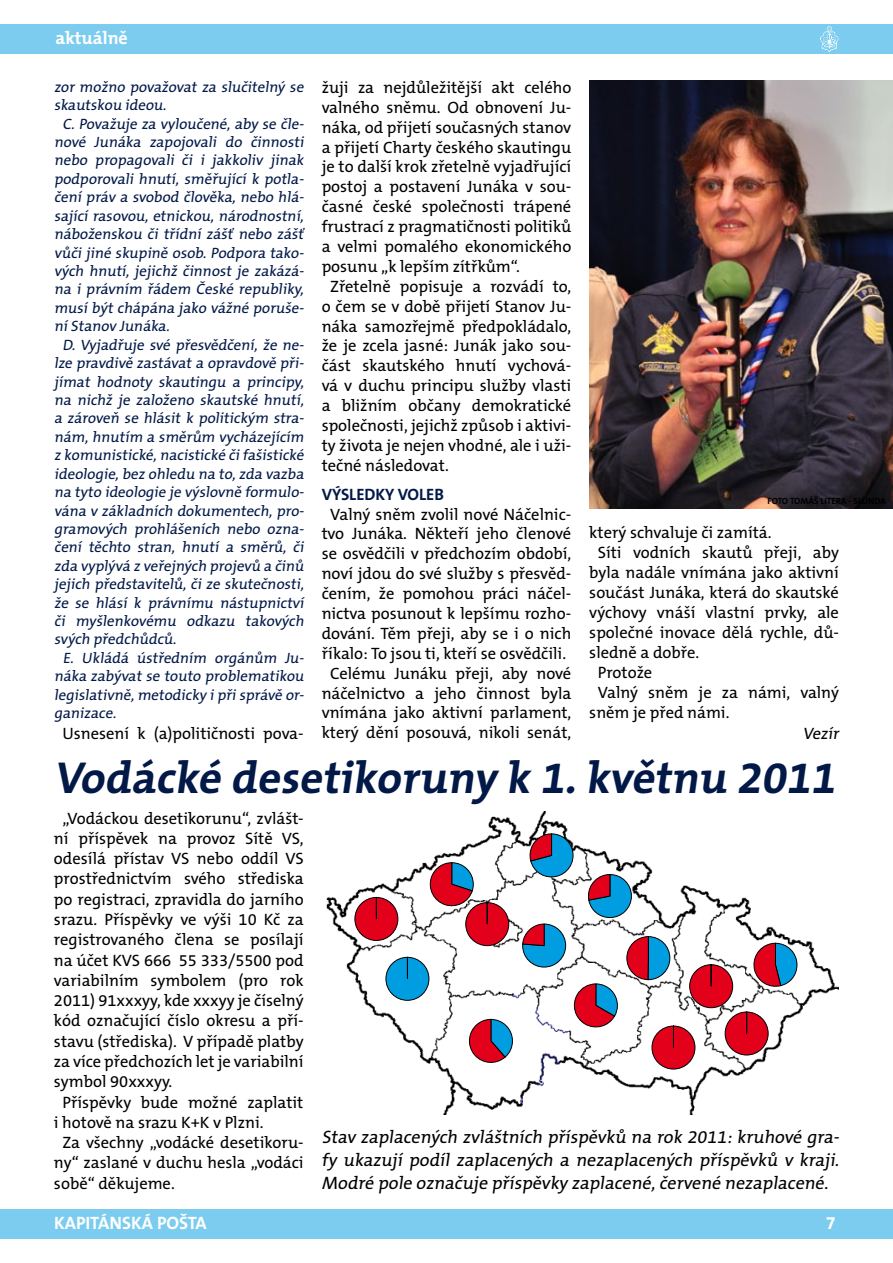
<style>
.page{position:relative;width:893px;height:1263px;background:#fff}
.page>*{position:absolute;margin:0;border:0;box-sizing:border-box;transform-origin:0 0}
.t1{font:700 45px "The Mix CE B7";color:#021948}
.t2{font:18px/22.8px "The Mix CE B5 Plain";color:#000;text-align:justify}
.t3{font:700 18px "The Mix CE B7";color:#fff}
.t4{font:16.5px/20px "The Mix CE B5 Plain";color:#000;text-align:center}
.t5{font:700 16.5px "The Mix CE B7";color:#021948}
.t6{font:15px "The Mix CE B5 Plain";color:#021948}
.t7{font:700 9px "The Mix CE B7";color:#000}
</style>
<div class="page">
<div style="left:0;top:1209px;width:893px;height:30px;background:#7bccee"></div>
<div style="left:0;top:24px;width:893px;height:30px;background:#7bccee"></div>
<svg style="left:820px;top:26px;width:19px;height:26px"></svg>
<img style="left:326px;top:811px;width:513px;height:303px">
<div style="left:652px;top:1026px;width:43px;height:43px;background:#e2001a;border-radius:21px"></div>
<div style="left:652px;top:1026px;width:43px;height:43px;border:1px solid #000;border-radius:21px"></div>
<div style="left:725px;top:1012px;width:43px;height:43px;background:#e2001a;border-radius:21px"></div>
<div style="left:725px;top:1012px;width:43px;height:43px;border:1px solid #000;border-radius:21px"></div>
<div style="left:690px;top:965px;width:43px;height:43px;background:#e2001a;border-radius:21px"></div>
<div style="left:689px;top:964px;width:44px;height:44px;border:1px solid #000;border-radius:21px"></div>
<div style="left:466px;top:903px;width:43px;height:43px;background:#e2001a;border-radius:21px"></div>
<div style="left:466px;top:902px;width:43px;height:44px;border:1px solid #000;border-radius:21px"></div>
<div style="left:355px;top:897px;width:43px;height:43px;background:#e2001a;border-radius:21px"></div>
<div style="left:355px;top:897px;width:43px;height:44px;border:1px solid #000;border-radius:21px"></div>
<div style="left:386px;top:957px;width:43px;height:43px;background:#009ee0;border-radius:21px"></div>
<div style="left:386px;top:957px;width:43px;height:43px;border:1px solid #000;border-radius:21px"></div>
<svg style="left:751px;top:943px;width:46px;height:45px"></svg>
<svg style="left:626px;top:936px;width:44px;height:44px"></svg>
<svg style="left:587px;top:874px;width:45px;height:44px"></svg>
<svg style="left:571px;top:983px;width:47px;height:47px"></svg>
<svg style="left:466px;top:1019px;width:47px;height:46px"></svg>
<svg style="left:428px;top:862px;width:46px;height:46px"></svg>
<svg style="left:528px;top:833px;width:45px;height:44px;background:#5b7ca1"></svg>
<div style="left:523px;top:924px;width:43px;height:43px;background:#009ee0;border-radius:21px"></div>
<div style="left:522px;top:924px;width:44px;height:43px;border:1px solid #000;border-radius:21px"></div>
<svg style="left:522px;top:924px;width:23px;height:22px"></svg>
<img style="left:589px;top:81px;width:304px;height:428px">
<p class="t3" style="left:55px;top:28px;width:74px">aktuálně</p>
<p class="t6" style="left:54px;top:79px;width:254px">zor možno považovat za slučitelný se</p>
<p class="t6" style="left:54px;top:97px;width:116px">skautskou ideou.</p>
<p class="t6" style="left:63px;top:115px;width:245px">C. Považuj e za vyloučené, aby se čle-</p>
<p class="t6" style="left:54px;top:134px;width:254px">nové Junáka zapoj ovali do činnosti</p>
<p class="t6" style="left:54px;top:152px;width:254px">nebo propagovali či i j akkoliv jinak</p>
<p class="t6" style="left:54px;top:171px;width:254px">podporovali hnutí, směřující k potla-</p>
<p class="t6" style="left:54px;top:189px;width:254px">čení práv a svobod člověka, nebo hlá-</p>
<p class="t6" style="left:54px;top:207px;width:254px">sající rasovou, etnickou, národnostní,</p>
<p class="t6" style="left:54px;top:226px;width:251px">náboženskou či třídní zášť nebo zášť</p>
<p class="t6" style="left:54px;top:244px;width:254px">vůči jiné skupině osob. Podpora tako-</p>
<p class="t6" style="left:54px;top:263px;width:254px">vých hnutí, jejichž činnost je zakázá-</p>
<p class="t6" style="left:54px;top:281px;width:254px">na i právním řádem České republiky,</p>
<p class="t6" style="left:54px;top:300px;width:254px">musí být chápána jako vážné poruše-</p>
<p class="t6" style="left:54px;top:318px;width:119px">níStanov Junáka.</p>
<p class="t6" style="left:63px;top:336px;width:245px">D. Vyj adřuj e své přesvědčení, že ne-</p>
<p class="t6" style="left:54px;top:355px;width:254px">lze pravdivě zastávat a opravdově při-</p>
<p class="t6" style="left:54px;top:373px;width:254px">jímat hodnoty skautingu a principy,</p>
<p class="t6" style="left:54px;top:392px;width:254px">na nichž je založeno skautské hnutí,</p>
<p class="t6" style="left:54px;top:410px;width:254px">a zároveň se hlásit k politickým stra-</p>
<p class="t6" style="left:54px;top:429px;width:254px">nám, hnutím a směrům vycházejícím</p>
<p class="t6" style="left:54px;top:447px;width:254px">z komunistické,nacistické čifašistické</p>
<p class="t6" style="left:54px;top:465px;width:254px">ideologie,bez ohledu na to,zda vazba</p>
<p class="t6" style="left:54px;top:484px;width:254px">na tyto ideologie je výslovně formulo-</p>
<p class="t6" style="left:54px;top:502px;width:254px">vána v základních dokumentech, pro-</p>
<p class="t6" style="left:54px;top:521px;width:254px">gramových prohlášeních nebo ozna-</p>
<p class="t6" style="left:54px;top:539px;width:254px">čení těchto stran, hnutí a směrů, či</p>
<p class="t6" style="left:54px;top:557px;width:254px">zda vyplývá z veřej ných proj evů a činů</p>
<p class="t6" style="left:54px;top:576px;width:254px">j ejich představitelů, či ze skutečnosti,</p>
<p class="t6" style="left:54px;top:594px;width:254px">že se hlásí k právnímu nástupnictví</p>
<p class="t6" style="left:54px;top:613px;width:254px">či myšlenkovému odkazu takových</p>
<p class="t6" style="left:54px;top:631px;width:126px">svých předchůdců.</p>
<p class="t6" style="left:63px;top:650px;width:245px">E. Ukládá ústředním orgánům Ju-</p>
<p class="t6" style="left:54px;top:668px;width:254px">náka zabývat se touto problematikou</p>
<p class="t6" style="left:54px;top:686px;width:254px">legislativně,metodicky ipřisprávě or-</p>
<p class="t6" style="left:54px;top:705px;width:66px">ganizace.</p>
<p class="t4" style="left:63px;top:724px;width:243px">Usnesení k (a)političnosti pova-</p>
<p class="t4" style="left:322px;top:78px;width:251px">žuji za nejdůležitější akt celého</p>
<p class="t4" style="left:322px;top:98px;width:251px">valného sněmu. Od obnovení Ju-</p>
<p class="t4" style="left:322px;top:118px;width:251px">náka, od přijetí současných stanov</p>
<p class="t4" style="left:322px;top:138px;width:251px">a přijetí Charty českého skautingu</p>
<p class="t4" style="left:322px;top:158px;width:251px">je to další krok zřetelně vyjadřující</p>
<p class="t4" style="left:322px;top:178px;width:251px">postoj a postavení Junáka v sou-</p>
<p class="t4" style="left:322px;top:198px;width:251px">časné české společnosti trápené</p>
<p class="t4" style="left:322px;top:217px;width:251px">frustrací z pragmatičnosti politiků</p>
<p class="t4" style="left:322px;top:237px;width:251px">a velmi pomalého ekonomického</p>
<p class="t4" style="left:322px;top:257px;width:200px">posunu „k lepším zítřkům“.</p>
<p class="t4" style="left:330px;top:277px;width:243px">Zřetelně popisuje a rozvádí to,</p>
<p class="t4" style="left:322px;top:297px;width:251px">o čem se v době přijetí Stanov Ju-</p>
<p class="t4" style="left:322px;top:317px;width:251px">náka samozřejmě předpokládalo,</p>
<p class="t4" style="left:322px;top:337px;width:251px">že je zcela jasné: Junák jako sou-</p>
<p class="t4" style="left:322px;top:357px;width:251px">část skautského hnutí vychová-</p>
<p class="t4" style="left:322px;top:377px;width:251px">vá v duchu principu služby vlasti</p>
<p class="t4" style="left:322px;top:396px;width:251px">a bližním občany demokratické</p>
<p class="t4" style="left:322px;top:416px;width:251px">společnosti, jejichž způsob i aktivi-</p>
<p class="t4" style="left:322px;top:436px;width:251px">ty života je nejen vhodné, ale i uži-</p>
<p class="t4" style="left:322px;top:456px;width:129px">tečné následovat.</p>
<p class="t5" style="left:322px;top:485px;width:30px">Výsledky</p>
<p class="t5" style="left:398px;top:485px;width:11px">voleb</p>
<p class="t4" style="left:322px;top:505px;width:251px">Valný sněm zvolil nové Náčelnic&shy;tvo Junáka. Někteří jeho členové se osvědčili v předchozím období, noví jdou do své služby s přesvěd&shy;čením, že pomohou práci náčel&shy;nictva posunout k lepšímu rozho&shy;dování. Těm přeji, aby se i o nich říkalo: To jsou ti, kteří se osvědčili.<br>Celému Junáku přeji, aby nové náčelnictvo a jeho činnost byla vnímána jako aktivní parlament, který dění posouvá, nikoli senát,</p>
<p class="t7" style="left:767px;top:495px;width:120px">FOTO TOMÁŠ LITERA - SLUNDA</p>
<p class="t4" style="left:589px;top:523px;width:184px">který schvaluje či zamítá.</p>
<p class="t4" style="left:598px;top:543px;width:243px">Síti vodních skautů přeji, aby</p>
<p class="t4" style="left:589px;top:563px;width:251px">byla nadále vnímána jako aktivní</p>
<p class="t4" style="left:589px;top:583px;width:251px">součást Junáka, která do skautské</p>
<p class="t4" style="left:589px;top:603px;width:251px">výchovy vnáší vlastní prvky, ale</p>
<p class="t4" style="left:589px;top:623px;width:251px">společné inovace dělá rychle, dů-</p>
<p class="t4" style="left:589px;top:643px;width:111px">sledně a dobře.</p>
<p class="t4" style="left:598px;top:663px;width:56px">Protože</p>
<p class="t4" style="left:598px;top:683px;width:243px">Valný sněm je za námi, valný</p>
<p class="t4" style="left:589px;top:704px;width:142px">sněm je před námi.</p>
<p class="t4" style="left:803px;top:724px;width:40px">Vezír</p>
<h1 class="t1" style="left:54px;top:752px;width:791px">Vodácké desetikoruny k 1.květnu 2011</h1>
<p class="t4" style="left:63px;top:809px;width:243px">„Vodáckou desetikorunu“, zvlášt-</p>
<p class="t4" style="left:54px;top:829px;width:251px">ní příspěvek na provoz Sítě VS,</p>
<p class="t4" style="left:54px;top:849px;width:251px">odesílá přístav VS nebo oddíl VS</p>
<p class="t4" style="left:54px;top:870px;width:251px">prostřednictvím svého střediska</p>
<p class="t4" style="left:54px;top:890px;width:251px">po registraci, zpravidla do jarního</p>
<p class="t4" style="left:54px;top:910px;width:251px">srazu. Příspěvky ve výši 10 Kč za</p>
<p class="t4" style="left:54px;top:931px;width:251px">registrovaného člena se posílají</p>
<p class="t4" style="left:54px;top:951px;width:251px">na účet KVS 666 55 333/5500 pod</p>
<p class="t4" style="left:54px;top:971px;width:251px">variabilním symbolem (pro rok</p>
<p class="t4" style="left:54px;top:991px;width:251px">2011) 91xxxyy, kde xxxyy je číselný</p>
<p class="t4" style="left:54px;top:1012px;width:251px">kód označující číslo okresu a pří-</p>
<p class="t4" style="left:54px;top:1032px;width:251px">stavu (střediska). V případě platby</p>
<p class="t4" style="left:54px;top:1052px;width:251px">za více předchozích let je variabilní</p>
<p class="t4" style="left:54px;top:1073px;width:120px">symbol 90xxxyy.</p>
<p class="t4" style="left:62px;top:1093px;width:242px">Příspěvky bude možné zaplatit</p>
<p class="t4" style="left:54px;top:1113px;width:211px">i hotově na srazu K+K v Plzni.</p>
<p class="t4" style="left:62px;top:1133px;width:243px">Za všechny „vodácké desetikoru-</p>
<p class="t4" style="left:54px;top:1154px;width:251px">ny“ zaslané v duchu hesla „vodáci</p>
<p class="t4" style="left:54px;top:1174px;width:122px">sobě“ děkujeme.</p>
<p class="t2" style="left:322px;top:1126px;width:522px">Stav zaplacených zvláštních příspěvků na rok 2011: kruhové gra&shy;fy ukazují podíl zaplacených a nezaplacených příspěvků v kraji.<br>Modré pole označuje příspěvky zaplacené,červené nezaplacené.</p>
<p class="t3" style="left:54px;top:1213px;width:154px">KAPITÁNSKÁ POŠTA</p>
<p class="t3" style="left:826px;top:1213px;width:11px">7</p>
</div>
